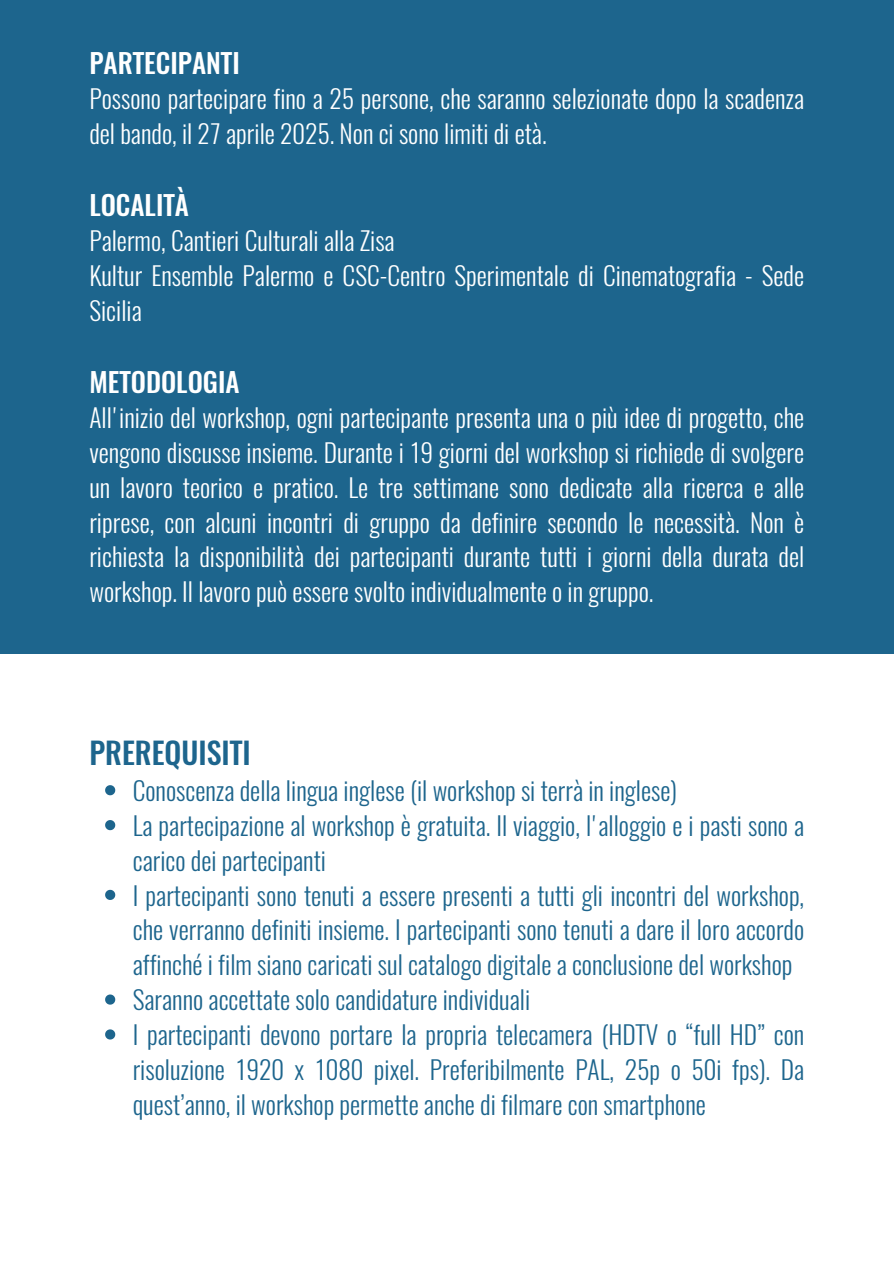
<style>
.page{position:relative;width:894px;height:1264px;background:#fff}
.page>*{position:absolute;margin:0;border:0;box-sizing:border-box;transform-origin:0 0}
.t1{font:500 30px "Oswald";color:#1d658d}
.t2{font:500 27px "Oswald";color:#fff}
.t3{font:300 25.5px/34.8px "Oswald";color:#fff}
.t4{font:300 25.5px/34.8px "Oswald";color:#1d658d;text-align:justify}
</style>
<div class="page">
<div style="left:0;top:0;width:893px;height:653px;background:#1d658d"></div>
<svg style="left:105px;top:785px;width:10px;height:10px"></svg>
<svg style="left:105px;top:820px;width:10px;height:10px"></svg>
<svg style="left:105px;top:889px;width:10px;height:11px"></svg>
<svg style="left:105px;top:994px;width:10px;height:10px"></svg>
<svg style="left:105px;top:1029px;width:10px;height:10px"></svg>
<p class="t2" style="left:89px;top:42px;width:152px">PARTECIPANTI</p>
<p class="t3" style="left:89px;top:80px;width:716px">Possono partecipare fino a 25 persone, che saranno selezionate dopo la scadenza del bando, il 27 aprile 2025. Non ci sono limiti di età.</p>
<p class="t2" style="left:89px;top:184px;width:101px">LOCALITÀ</p>
<p class="t3" style="left:89px;top:222px;width:307px">Palermo, Cantieri Culturali alla Zisa</p>
<p class="t3" style="left:89px;top:257px;width:716px">Kultur Ensemble Palermo e CSC-Centro Sperimentale di Cinematografia - Sede<br>Sicilia</p>
<p class="t2" style="left:89px;top:361px;width:152px">METODOLOGIA</p>
<p class="t3" style="left:89px;top:399px;width:716px;text-align:justify">All'inizio del workshop, ogni partecipante presenta una o più idee di progetto, che vengono discusse insieme. Durante i 19 giorni del workshop si richiede di svolgere un lavoro teorico e pratico. Le tre settimane sono dedicate alla ricerca e alle riprese, con alcuni incontri di gruppo da definire secondo le necessità. Non è richiesta la disponibilità dei partecipanti durante tutti i giorni della durata del workshop. Il lavoro può essere svolto individualmente o in gruppo.</p>
<h1 class="t1" style="left:89px;top:729px;width:163px">PREREQUISITI</h1>
<p class="t4" style="left:133px;top:772px;width:545px">Conoscenza della lingua inglese (il workshop si terrà in inglese)</p>
<p class="t4" style="left:133px;top:806px;width:672px">La partecipazione al workshop è gratuita. Il viaggio, l'alloggio e i pasti sono a carico dei partecipanti</p>
<p class="t4" style="left:133px;top:876px;width:672px">I partecipanti sono tenuti a essere presenti a tutti gli incontri del workshop, che verranno definiti insieme. I partecipanti sono tenuti a dare il loro accordo affinché i film siano caricati sul catalogo digitale a conclusione del workshop</p>
<p class="t4" style="left:133px;top:981px;width:399px">Saranno accettate solo candidature individuali</p>
<p class="t4" style="left:133px;top:1016px;width:672px">I partecipanti devono portare la propria telecamera (HDTV o “full HD” con risoluzione 1920 x 1080 pixel. Preferibilmente PAL, 25p o 50i fps). Da quest’anno, il workshop permette anche di filmare con smartphone</p>
</div>
